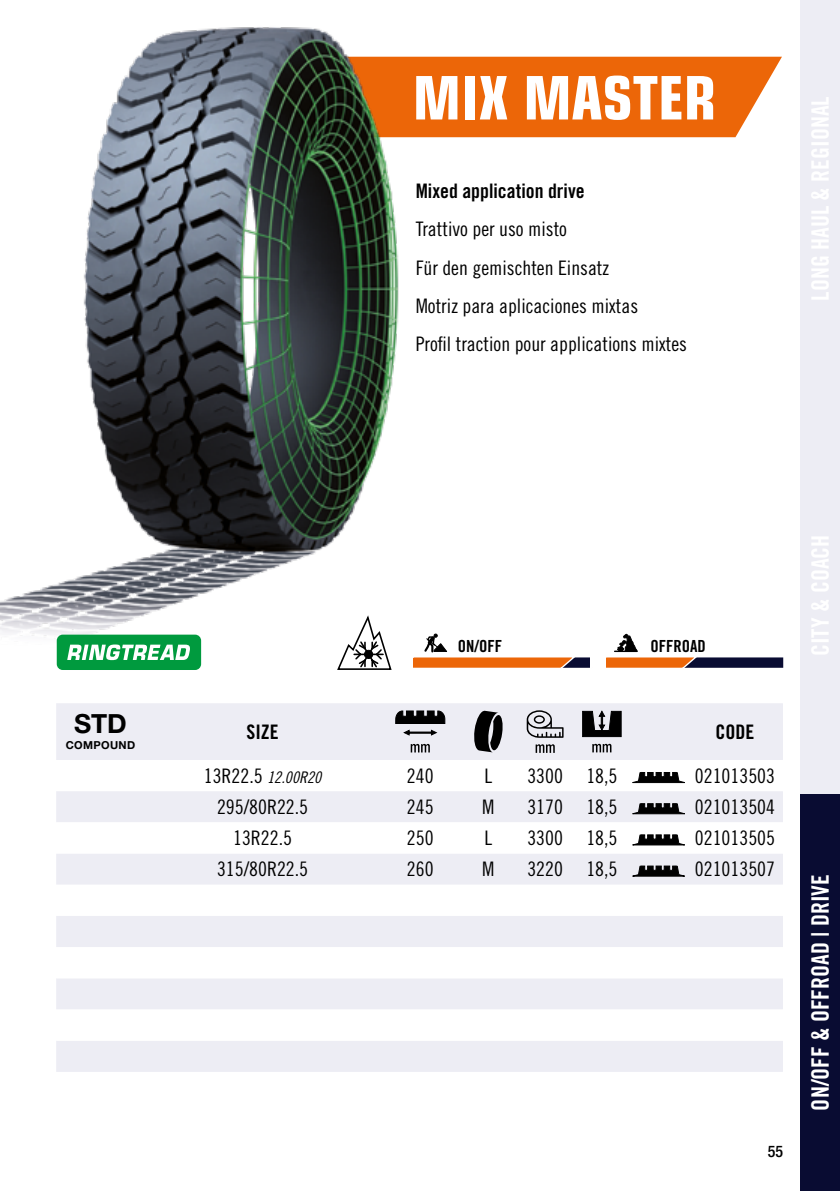
<style>
.page{position:relative;width:840px;height:1191px;background:#fff}
.page>*{position:absolute;margin:0;border:0;box-sizing:border-box;transform-origin:0 0}
.t1{font:700 condensed 60px "Eurostile LT Std";color:#fff}
.t2{font:700 26.4px "Helvetica Neue LT Std";color:#000}
.t3{font:24px "Trade Gothic LT Std Bd Cn 20";color:#fff}
.t4{font:20px/38.2px "Trade Gothic LT Std Cn 18";color:#000}
.t5{font:20px "Trade Gothic LT Std Bd Cn 20";color:#000}
.t6{font:16.6px "Trade Gothic LT Std Bd Cn 20";color:#000}
.t7{font:16px "Trade Gothic LT Std Cn 18 Obl";color:#000}
.t8{font:500 condensed 16px "Helvetica Neue LT Std";color:#000}
.t9{font:700 11px "Helvetica Neue LT Std";letter-spacing:.03em;color:#000}
.s1{font-family:"Trade Gothic LT Std Cn 18";font-size:20px}
</style>
<div class="page">
<div style="left:799px;top:397px;width:40px;height:397px;background:#ededf4"></div>
<div style="left:799px;top:794px;width:40px;height:397px;background:#090c32"></div>
<div style="left:799px;top:0;width:40px;height:397px;background:#ededf4"></div>
<div style="left:398px;top:57px;width:383px;height:80px;background:#ec6608"></div>
<div style="left:56px;top:703px;width:726px;height:368px;background:#ededf4"></div>
<svg style="left:56px;top:760px;width:726px;height:280px"></svg>
<svg style="left:395px;top:710px;width:50px;height:25px"></svg>
<svg style="left:410px;top:744px;width:19px;height:8px"></svg>
<svg style="left:473px;top:710px;width:30px;height:42px"></svg>
<svg style="left:535px;top:744px;width:19px;height:9px"></svg>
<svg style="left:526px;top:710px;width:37px;height:28px"></svg>
<svg style="left:581px;top:710px;width:40px;height:27px"></svg>
<svg style="left:592px;top:744px;width:19px;height:8px"></svg>
<svg style="left:631px;top:772px;width:56px;height:11px"></svg>
<svg style="left:631px;top:803px;width:56px;height:11px"></svg>
<svg style="left:631px;top:834px;width:56px;height:11px"></svg>
<svg style="left:631px;top:865px;width:56px;height:11px"></svg>
<img style="left:0;top:27px;width:398px;height:636px">
<div style="left:57px;top:634px;width:144px;height:36px;background:#009a3e;border-radius:6px"></div>
<svg style="left:67px;top:644px;width:123px;height:16px"></svg>
<svg style="left:336px;top:613px;width:446px;height:57px"></svg>
<h1 class="t1" style="left:412px;top:62px;width:304px">MIX MASTER</h1>
<p class="t5" style="left:415px;top:179px;width:170px">Mixed application drive</p>
<p class="t4" style="left:415px;top:210px;width:273px">Trattivo per uso misto<br>Für den gemischten Einsatz<br>Motriz para aplicaciones mixtas<br>Profil traction pour applications mixtes</p>
<h2 class="t2" style="left:74px;top:707px;width:54px">STD</h2>
<p class="t9" style="left:66px;top:738px;width:71px">COMPOUND</p>
<p class="t6" style="left:457px;top:635px;width:46px">ON/OFF</p>
<p class="t6" style="left:650px;top:635px;width:57px">OFFROAD</p>
<p class="t5" style="left:246px;top:719px;width:34px">SIZE</p>
<p class="t5" style="left:715px;top:719px;width:40px">CODE</p>
<p class="t7" style="left:204px;top:767px;width:119px"><span class="s1">13R22.5</span> 12.00R20</p>
<p class="t4" style="left:406px;top:756px;width:28px">240</p>
<p class="t4" style="left:484px;top:756px;width:9px">L</p>
<p class="t4" style="left:527px;top:756px;width:91px">3300 18,5</p>
<p class="t4" style="left:694px;top:756px;width:81px">021013503</p>
<p class="t4" style="left:217px;top:787px;width:93px">295/80R22.5</p>
<p class="t4" style="left:406px;top:787px;width:28px">245</p>
<p class="t4" style="left:482px;top:787px;width:14px">M</p>
<p class="t4" style="left:527px;top:787px;width:92px">3170 18,5</p>
<p class="t4" style="left:694px;top:787px;width:81px">021013504</p>
<p class="t4" style="left:233px;top:818px;width:60px">13R22.5</p>
<p class="t4" style="left:406px;top:818px;width:28px">250</p>
<p class="t4" style="left:484px;top:818px;width:9px">L</p>
<p class="t4" style="left:527px;top:818px;width:92px">3300 18,5</p>
<p class="t4" style="left:694px;top:818px;width:81px">021013505</p>
<p class="t4" style="left:217px;top:850px;width:93px">315/80R22.5</p>
<p class="t4" style="left:406px;top:850px;width:28px">260</p>
<p class="t4" style="left:482px;top:850px;width:14px">M</p>
<p class="t4" style="left:527px;top:850px;width:92px">3220 18,5</p>
<p class="t4" style="left:694px;top:850px;width:81px">021013507</p>
<p class="t8" style="left:767px;top:1141px;width:17px">55</p>
<p class="t3" style="left:805px;top:1110px;width:237px;rotate:-90deg">ON/OFF &amp; OFFROAD | DRIVE</p>
</div>
